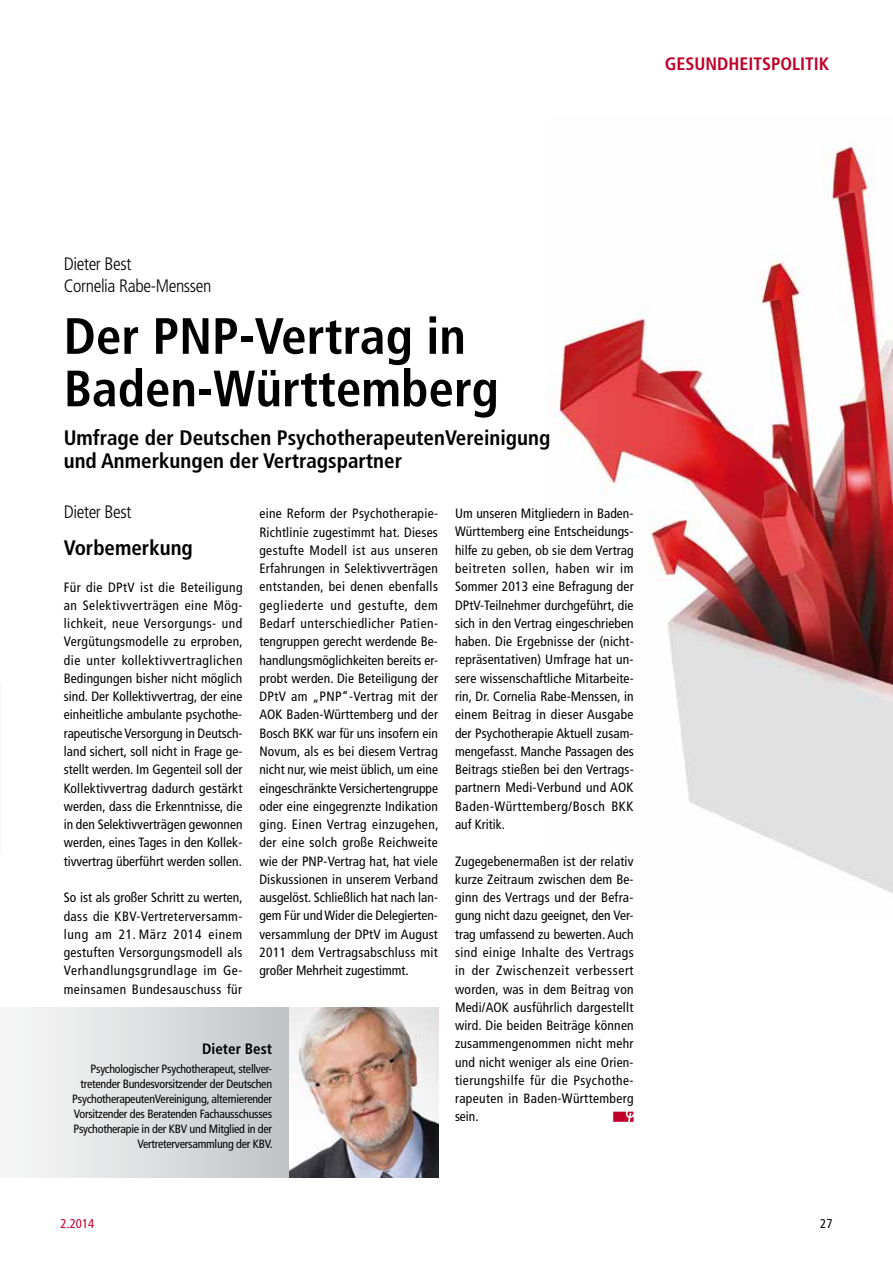
<style>
.page{position:relative;width:893px;height:1263px;background:#fff}
.page>*{position:absolute;margin:0;border:0;box-sizing:border-box;transform-origin:0 0}
.t1{font:700 condensed 51px/52.5px "Frutiger";color:#000}
.t2{font:700 condensed 21px/22.5px "Frutiger";color:#000}
.t3{font:300 condensed 18px/22.2px "Frutiger";letter-spacing:-.02em;color:#000}
.t4{font:700 condensed 18px "Frutiger";color:#c1002a}
.t5{font:700 condensed 15px "Frutiger";color:#000}
.t6{font:condensed 13.5px/18.3px "Frutiger";letter-spacing:.025em;color:#000;text-align:justify}
.t7{font:condensed 12.75px "Frutiger";color:#c1002a}
.t8{font:condensed 12.75px "Frutiger";color:#000}
.t9{font:condensed 12px/15px "Frutiger";letter-spacing:-.02em;color:#000;text-align:right}
</style>
<div class="page">
<img style="left:554px;top:146px;width:339px;height:748px">
<svg style="left:613px;top:1112px;width:21px;height:10px"></svg>
<svg style="left:12px;top:1008px;width:277px;height:170px"></svg>
<img style="left:289px;top:1008px;width:149px;height:170px">
<hr style="left:0;top:683px;width:1px;height:170px;background:#f6f6f6">
<h3 class="t4" style="left:665px;top:54px;width:166px">GESUNDHEITSPOLITIK</h3>
<h3 class="t3" style="left:64px;top:253px;width:149px">Dieter Best<br>Cornelia Rabe-Menssen</h3>
<h1 class="t1" style="left:64px;top:310px;width:436px">Der PNP-Vertrag in<br>Baden-Württemberg</h1>
<h2 class="t2" style="left:64px;top:427px;width:488px">Umfrage der Deutschen PsychotherapeutenVereinigung und Anmerkungen der Vertragspartner</h2>
<h3 class="t3" style="left:64px;top:501px;width:69px">Dieter Best</h3>
<h2 class="t2" style="left:64px;top:536px;width:131px">Vorbemerkung</h2>
<p class="t6" style="left:64px;top:578px;width:180px">Für die DPtV ist die Beteiligung an Selektivverträgen eine Mög&shy;lichkeit, neue Versorgungs- und Vergütungsmodelle zu erproben, die unter kollektivvertraglichen Bedingungen bisher nicht möglich sind. Der Kollektivvertrag, der eine einheitliche ambulante psychothe&shy;rapeutische Versorgung in Deutsch&shy;land sichert, soll nicht in Frage ge&shy;stellt werden. Im Gegenteil soll der Kollektivvertrag dadurch gestärkt werden, dass die Erkenntnisse, die in den Selektivverträgen gewonnen werden, eines Tages in den Kollek&shy;tivvertrag überführt werden sollen.</p>
<p class="t6" style="left:64px;top:888px;width:180px">So ist als großer Schritt zu werten, dass die KBV-Vertreterversamm&shy;lung am 21. März 2014 einem gestuften Versorgungsmodell als Verhandlungsgrundlage im Ge&shy;meinsamen Bundesauschuss für</p>
<p class="t6" style="left:259px;top:504px;width:181px">eine Reform der Psychotherapie-Richtlinie zugestimmt hat. Dieses gestufte Modell ist aus unseren Erfahrungen in Selektivverträgen entstanden, bei denen ebenfalls gegliederte und gestufte, dem Bedarf unterschiedlicher Patien&shy;tengruppen gerecht werdende Be&shy;handlungsmöglichkeiten bereits er&shy;probt werden. Die Beteiligung der DPtV am „PNP“-Vertrag mit der AOK Baden-Württemberg und der Bosch BKK war für uns insofern ein Novum, als es bei diesem Vertrag nicht nur, wie meist üblich, um eine eingeschränkte Versichertengruppe oder eine eingegrenzte Indikation ging. Einen Vertrag einzugehen, der eine solch große Reichweite wie der PNP-Vertrag hat, hat viele Diskussionen in unserem Verband ausgelöst. Schließlich hat nach lan&shy;gem Für und Wider die Delegierten&shy;versammlung der DPtV im August 2011 dem Vertragsabschluss mit großer Mehrheit zugestimmt.</p>
<p class="t6" style="left:455px;top:504px;width:180px">Um unseren Mitgliedern in Baden-Württemberg eine Entscheidungs&shy;hilfe zu geben, ob sie dem Vertrag beitreten sollen, haben wir im Sommer 2013 eine Befragung der DPtV-Teilnehmer durchgeführt, die sich in den Vertrag eingeschrieben haben. Die Ergebnisse der (nicht&shy;repräsentativen) Umfrage hat un&shy;sere wissenschaftliche Mitarbeite&shy;rin, Dr. Cornelia Rabe-Menssen, in einem Beitrag in dieser Ausgabe der Psychotherapie Aktuell zusam&shy;mengefasst. Manche Passagen des Beitrags stießen bei den Vertrags&shy;partnern Medi-Verbund und AOK Baden-Württemberg/Bosch BKK auf Kritik.</p>
<p class="t6" style="left:455px;top:852px;width:180px">Zugegebenermaßen ist der relativ kurze Zeitraum zwischen dem Be&shy;ginn des Vertrags und der Befra&shy;gung nicht dazu geeignet, den Ver&shy;trag umfassend zu bewerten. Auch sind einige Inhalte des Vertrags in der Zwischenzeit verbessert worden, was in dem Beitrag von Medi/AOK ausführlich dargestellt wird. Die beiden Beiträge können zusammengenommen nicht mehr und nicht weniger als eine Orien&shy;tierungshilfe für die Psychothe&shy;rapeuten in Baden-Württemberg sein.</p>
<p class="t5" style="left:202px;top:1040px;width:72px">Dieter Best</p>
<p class="t9" style="left:72px;top:1062px;width:202px">Psychologischer Psychotherapeut, stellver&shy;tretender Bundesvorsitzender der Deutschen PsychotherapeutenVereinigung, alternierender Vorsitzender des Beratenden Fachausschusses Psychotherapie in der KBV und Mitglied in der Vertreterversammlung der KBV.</p>
<p class="t7" style="left:61px;top:1216px;width:35px">2.2014</p>
<p class="t8" style="left:820px;top:1216px;width:14px">27</p>
</div>
